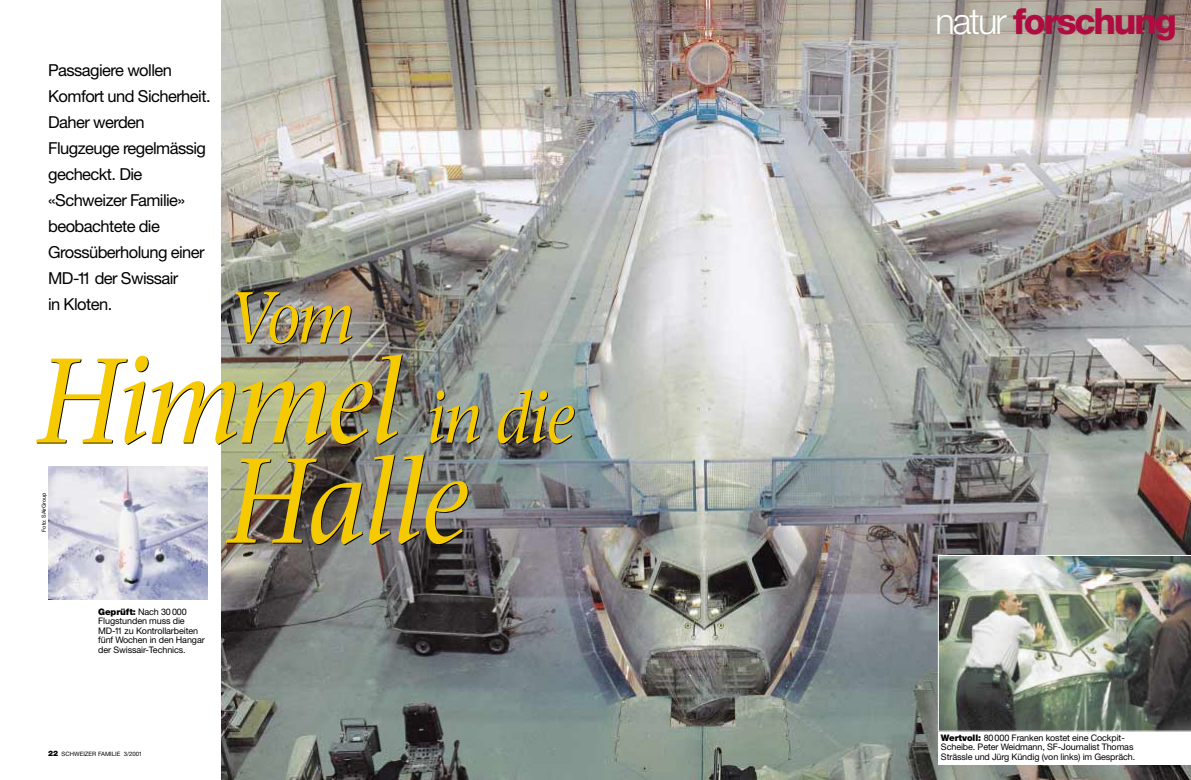
<style>
.page{position:relative;width:1191px;height:780px;background:#fff}
.page>*{position:absolute;margin:0;border:0;box-sizing:border-box;transform-origin:0 0}
.t1{font:italic 120px/100px "Stone Serif";letter-spacing:-.025em;color:#f6ca00;scale:.9 1}
.t2{font:italic 72px "Stone Serif";color:#f6ca00;scale:.9 1}
.t3{font:800 36px "Helvetica Neue";letter-spacing:-.065em;color:#af0d41}
.t4{font:16.5px/26px "Helvetica Neue";letter-spacing:-.035em;color:#000}
.t5{font:9px/9.5px "Helvetica Neue";letter-spacing:-.01em;color:#000}
.t6{font:6px "Helvetica Neue";color:#000}
.t7{font:5.5px "Helvetica Neue";letter-spacing:-.01em;color:#000}
.s1{font-size:72px}
.s2{font-weight:900}
.s3{font-weight:900;font-size:7.5px}
.s4{font-weight:300;color:#fff}
</style>
<div class="page">
<img style="left:221px;top:0;width:970px;height:779px">
<img style="left:48px;top:466px;width:159px;height:133px">
<div style="left:938px;top:556px;width:253px;height:208px;background:#fff"></div>
<img style="left:938px;top:555px;width:253px;height:176px">
<h3 class="t4" style="left:48px;top:59px;width:164px">Passagiere wollen<br>Komfort und Sicherheit.<br>Daher werden<br>Flugzeuge regelmässig gecheckt. Die «Schweizer Familie» beobachtete die<br>Grossüberholung einer<br>MD-11 der Swissair<br>in Kloten.</h3>
<h2 class="t2" style="left:228px;top:289px;width:141px">Vom</h2>
<h1 class="t1" style="left:228px;top:363px;width:386px;text-indent:-190px">Himmel <span class="s1">in die<br></span>Halle</h1>
<p class="t7" style="left:42px;top:531px;width:40px;rotate:-90deg">Foto: SAirGroup</p>
<p class="t5" style="left:98px;top:607px;width:108px"><span class="s2">Geprüft:</span> Nach 30000<br>Flugstunden muss die<br>MD-11 zu Kontrollarbeiten fünf Wochen in den Hangar der Swissair-Technics.</p>
<p class="t6" style="left:48px;top:752px;width:95px"><span class="s3">22</span> SCHWEIZER FAMILIE 3/2001</p>
<h3 class="t3" style="left:935px;top:8px;width:243px"><span class="s4">natur</span> forschung</h3>
<p class="t5" style="left:941px;top:733px;width:196px"><span class="s2">Wertvoll:</span> 80000 Franken kostet eine Cockpit-<br>Scheibe. Peter Weidmann, SF-Journalist Thomas<br>Strässle und Jürg Kündig (von links) im Gespräch.</p>
<p class="t6" style="left:1049px;top:752px;width:95px">SCHWEIZER FAMILIE 3/2001 <span class="s3">23</span></p>
</div>
